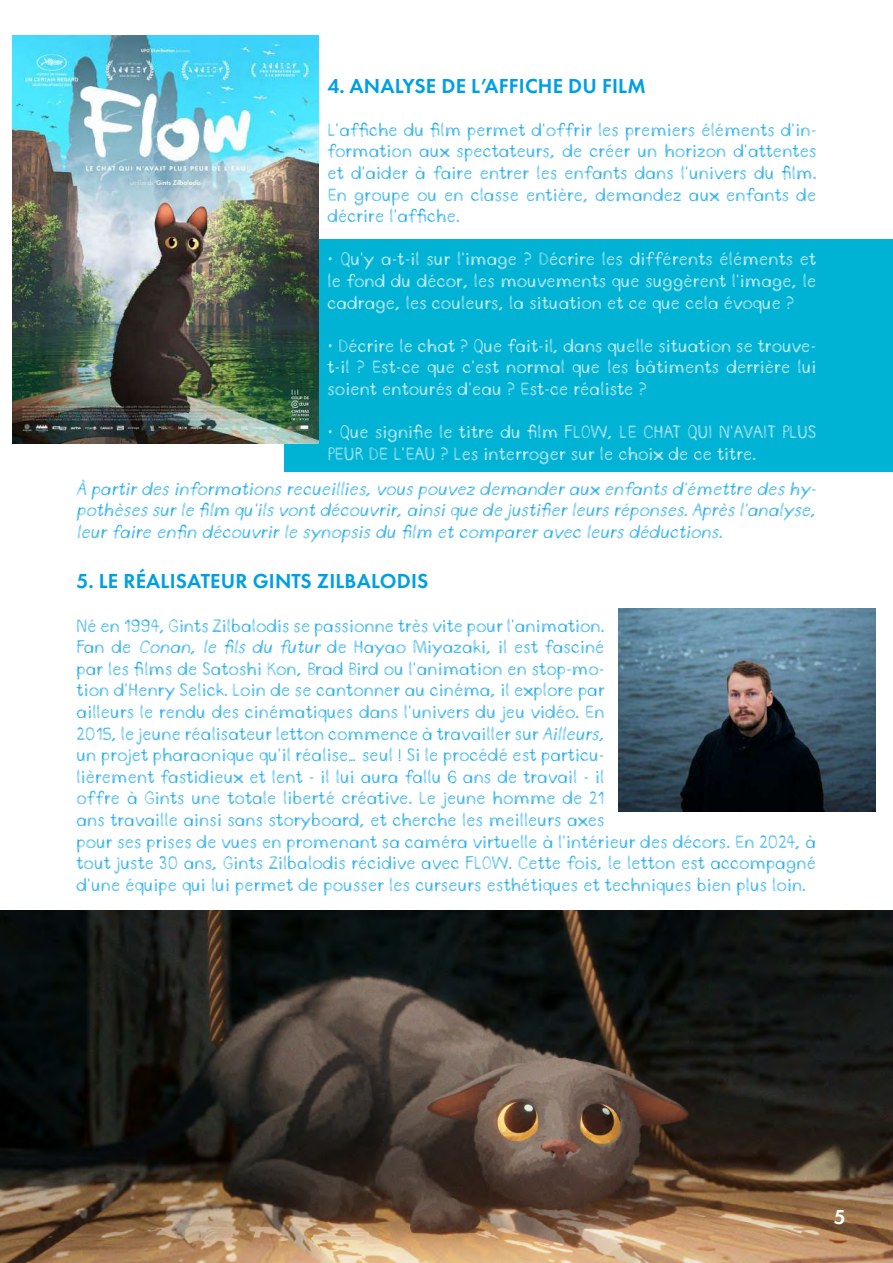
<style>
.page{position:relative;width:893px;height:1263px;background:#fff}
.page>*{position:absolute;margin:0;border:0;box-sizing:border-box;transform-origin:0 0}
.t1{font:600 21px "Futura PT";letter-spacing:.01em;color:#009fe3}
.t2{font:600 21px "Futura PT";color:#fff}
.t3{font:18px/21.6px "Doodle Pen";color:#009fe3;text-align:justify}
.t4{font:18px/21.6px "Doodle Pen";color:#fff;text-align:justify}
.t5{font:italic 18px/21.6px "Doodle Pen";color:#009fe3;text-align:justify}
.s1{font-style:italic}
.s2{font-family:"Futura PT";font-weight:300}
</style>
<div class="page">
<div style="left:285px;top:239px;width:608px;height:233px;background:#00b3d5"></div>
<img style="left:13px;top:35px;width:306px;height:408px">
<img style="left:618px;top:608px;width:258px;height:204px">
<img style="left:0;top:910px;width:893px;height:353px">
<p class="t1" style="left:327px;top:72px;width:320px">4. ANALYSE DE L’AFFICHE DU FILM</p>
<p class="t3" style="left:327px;top:120px;width:491px">L’affiche du film permet d’offrir les premiers éléments d’in&shy;formation aux spectateurs, de créer un horizon d’attentes et d’aider à faire entrer les enfants dans l’univers du film.<br>En groupe ou en classe entière, demandez aux enfants de décrire l’affiche.</p>
<p class="t4" style="left:327px;top:250px;width:490px">• Qu’y a-t-il sur l’image ? Décrire les différents éléments et le fond du décor, les mouvements que suggèrent l’image, le cadrage, les couleurs, la situation et ce que cela évoque ?</p>
<p class="t4" style="left:327px;top:336px;width:490px">• Décrire le chat ? Que fait-il, dans quelle situation se trouve&shy;t-il ? Est-ce que c’est normal que les bâtiments derrière lui soient entourés d’eau ? Est-ce réaliste ?</p>
<p class="t4" style="left:327px;top:423px;width:490px">• Que signifie le titre du film FLOW, LE CHAT QUI N’AVAIT PLUS<br>PEUR DE L’EAU ? Les interroger sur le choix de ce titre.</p>
<p class="t5" style="left:76px;top:479px;width:745px">À partirdes informations recueillies,vous pouvez demanderaux enfants d’émettre des hy&shy;pothèses sur le film qu’ils vont découvrir, ainsi que de justifier leurs réponses. Après l’analyse, leur faire enfin découvrir le synopsis du film et comparer avec leurs déductions.</p>
<p class="t1" style="left:77px;top:568px;width:353px">5. LE RÉALISATEUR GINTS ZILBALODIS</p>
<p class="t3" style="left:77px;top:616px;width:741px;text-align:left">Né en 1994, Gints Zilbalodis se passionne très vite pour l’animation.<br>Fan de <span class="s1">Conan, le fils du futur</span> de Hayao Miyazaki, il est fasciné<br>par les films de Satoshi Kon, Brad Bird ou l’animation en stop-mo-<br>tion d’Henry Selick. Loin de se cantonner au cinéma, il explore par<br>ailleurs le rendu des cinématiques dans l’univers du jeu vidéo. En<br>2015, le jeune réalisateur letton commence à travailler sur <span class="s1">Ailleurs,<br></span>un projet pharaonique qu’il réalise… seul <span class="s2">!</span> Si le procédé est particu-<br>lièrement fastidieux et lent - il lui aura fallu 6 ans de travail - il<br>offre à Gints une totale liberté créative. Le jeune homme de 21<br>ans travaille ainsi sans storyboard, et cherche les meilleurs axes<br>pour ses prises de vues en promenant sa caméra virtuelle à l’intérieur des décors. En 2024, à tout juste 30 ans, Gints Zilbalodis récidive avec FLOW. Cette fois, le letton est accompagné d’une équipe qui lui permet de pousser les curseurs esthétiques et techniques bien plus loin.</p>
<p class="t2" style="left:834px;top:1204px;width:13px">5</p>
</div>
